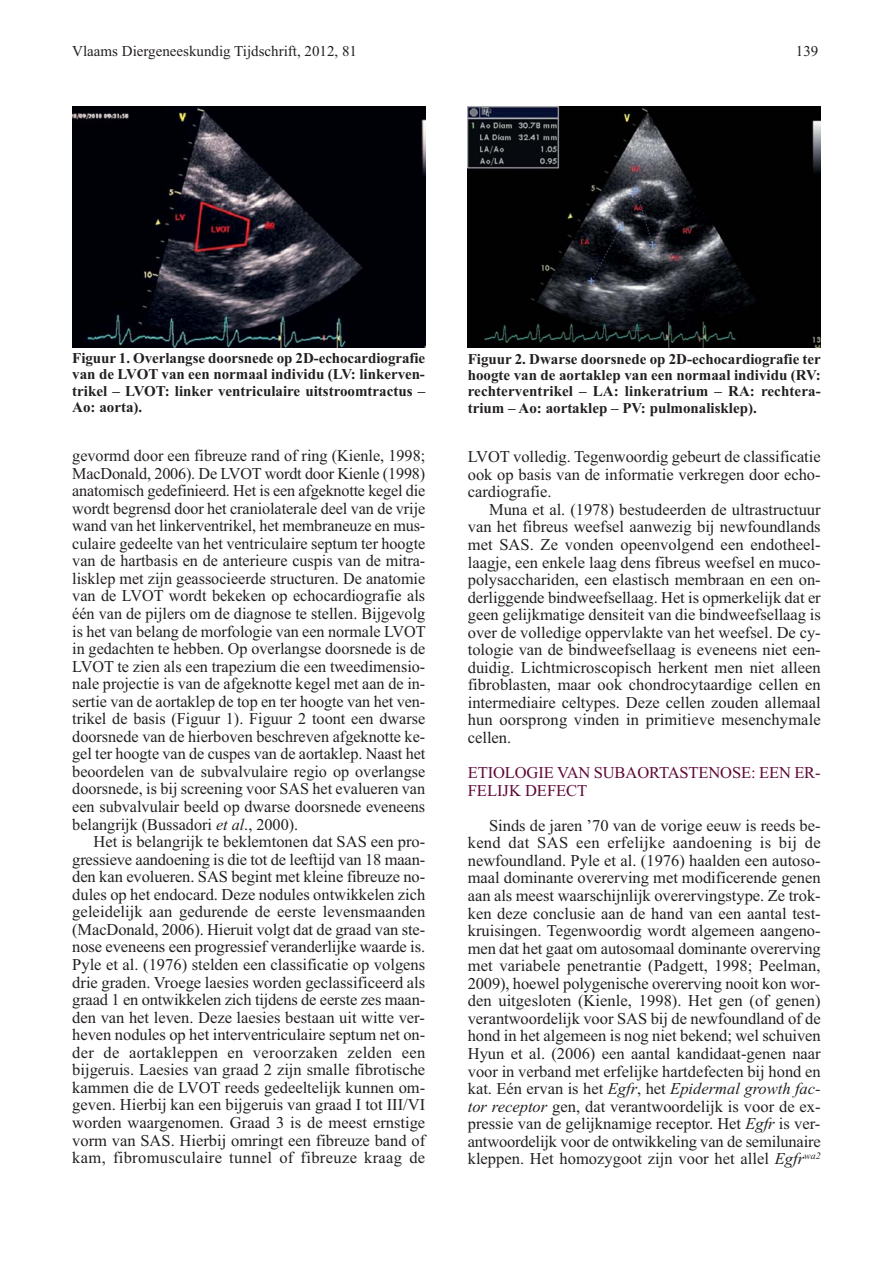
<style>
.page{position:relative;width:893px;height:1263px;background:#fff}
.page>*{position:absolute;margin:0;border:0;box-sizing:border-box;transform-origin:0 0}
.t1{font:16.5px/17.5px "Times New Roman";color:#231f20;text-align:justify}
.t2{font:16.5px/17.5px "Times New Roman";letter-spacing:-.005em;color:#5f0836}
.t3{font:700 15px/16.2px "Times New Roman";color:#231f20;text-align:justify}
.t4{font:15px "Times New Roman";color:#231f20}
.s1{font-style:italic}
</style>
<div class="page">
<img style="left:72px;top:106px;width:353px;height:241px">
<img style="left:468px;top:106px;width:353px;height:241px">
<p class="t4" style="left:72px;top:46px;width:286px">Vlaams Diergeneeskundig Tijdschrift, 2012, 81</p>
<p class="t4" style="left:796px;top:46px;width:24px">139</p>
<p class="t3" style="left:72px;top:352px;width:354px">Figuur 1. Overlangse doorsnede op 2D-echocardiografie van de LVOT van een normaal individu (LV: linkerven&shy;trikel – LVOT: linker ventriculaire uitstroomtractus – Ao: aorta).</p>
<p class="t1" style="left:72px;top:448px;width:355px">gevormd door een fibreuze rand of ring (Kienle, 1998; MacDonald, 2006). De LVOT wordt door Kienle (1998) anatomisch gedefinieerd. Het is een afgeknotte kegel die wordt begrensd door het craniolaterale deel van de vrije wand van het linkerventrikel, het membraneuze en mus&shy;culaire gedeelte van het ventriculaire septum ter hoogte van de hartbasis en de anterieure cuspis van de mitra&shy;lisklep met zijn geassocieerde structuren. De anatomie van de LVOT wordt bekeken op echocardiografie als één van de pijlers om de diagnose te stellen. Bijgevolg is het van belang de morfologie van een normale LVOT in gedachten te hebben. Op overlangse doorsnede is de LVOT te zien als een trapezium die een tweedimensio&shy;nale projectie is van de afgeknotte kegel met aan de in&shy;sertie van de aortaklep de top en ter hoogte van het ven&shy;trikel de basis (Figuur 1). Figuur 2 toont een dwarse doorsnede van de hierboven beschreven afgeknotte ke&shy;gel ter hoogte van de cuspes van de aortaklep. Naast het beoordelen van de subvalvulaire regio op overlangse doorsnede, is bij screening voor SAS het evalueren van een subvalvulair beeld op dwarse doorsnede eveneens belangrijk (Bussadori <span class="s1">et al</span>., 2000).</p>
<p class="t1" style="left:72px;top:834px;width:354px;text-indent:21px">Het is belangrijk te beklemtonen dat SAS een pro&shy;gressieve aandoening is die tot de leeftijd van 18 maan&shy;den kan evolueren. SAS begint met kleine fibreuze no&shy;dules op het endocard. Deze nodules ontwikkelen zich geleidelijk aan gedurende de eerste levensmaanden (MacDonald, 2006). Hieruit volgt dat de graad van ste&shy;nose eveneens een progressief veranderlijke waarde is.<br>Pyle et al. (1976) stelden een classificatie op volgens drie graden. Vroege laesies worden geclassificeerd als graad 1 en ontwikkelen zich tijdens de eerste zes maan&shy;den van het leven. Deze laesies bestaan uit witte ver&shy;heven nodules op het interventriculaire septum net on&shy;der de aortakleppen en veroorzaken zelden een bijgeruis. Laesies van graad 2 zijn smalle fibrotische kammen die de LVOT reeds gedeeltelijk kunnen om&shy;geven. Hierbij kan een bijgeruis van graad I tot III/VI worden waargenomen. Graad 3 is de meest ernstige vorm van SAS. Hierbij omringt een fibreuze band of kam, fibromusculaire tunnel of fibreuze kraag de</p>
<p class="t3" style="left:468px;top:352px;width:355px">Figuur 2. Dwarse doorsnede op 2D-echocardiografie ter hoogte van de aortaklep van een normaal individu (RV: rechterventrikel – LA: linkeratrium – RA: rechtera&shy;trium – Ao: aortaklep – PV: pulmonalisklep).</p>
<p class="t1" style="left:468px;top:449px;width:354px">LVOT volledig. Tegenwoordig gebeurt de classificatie ook op basis van de informatie verkregen door echo&shy;cardiografie.</p>
<p class="t1" style="left:468px;top:502px;width:354px;text-indent:21px">Muna et al. (1978) bestudeerden de ultrastructuur van het fibreus weefsel aanwezig bij newfoundlands met SAS. Ze vonden opeenvolgend een endotheel&shy;laagje, een enkele laag dens fibreus weefsel en muco&shy;polysacchariden, een elastisch membraan en een on&shy;derliggende bindweefsellaag. Het is opmerkelijk dat er geen gelijkmatige densiteit van die bindweefsellaag is over de volledige oppervlakte van het weefsel. De cy&shy;tologie van de bindweefsellaag is eveneens niet een&shy;duidig. Lichtmicroscopisch herkent men niet alleen fibroblasten, maar ook chondrocytaardige cellen en intermediaire celtypes. Deze cellen zouden allemaal hun oorsprong vinden in primitieve mesenchymale cellen.</p>
<p class="t2" style="left:468px;top:765px;width:354px">ETIOLOGIE VAN SUBAORTASTENOSE: EEN ER-<br>FELIJK DEFECT</p>
<p class="t1" style="left:468px;top:818px;width:354px;text-indent:21px">Sinds de jaren ’70 van de vorige eeuw is reeds be&shy;kend dat SAS een erfelijke aandoening is bij de newfoundland. Pyle et al. (1976) haalden een autoso&shy;maal dominante overerving met modificerende genen aan als meest waarschijnlijk overervingstype. Ze trok&shy;ken deze conclusie aan de hand van een aantal test&shy;kruisingen. Tegenwoordig wordt algemeen aangeno&shy;men dat het gaat om autosomaal dominante overerving met variabele penetrantie (Padgett, 1998; Peelman, 2009), hoewel polygenische overerving nooit kon wor&shy;den uitgesloten (Kienle, 1998). Het gen (of genen) verantwoordelijk voor SAS bij de newfoundland of de hond in het algemeen is nog niet bekend; wel schuiven Hyun et al. (2006) een aantal kandidaat-genen naar voor in verband met erfelijke hartdefecten bij hond en kat. Eén ervan is het <span class="s1">Egfr</span>, het <span class="s1">Epidermal growth fac&shy;tor receptor</span> gen, dat verantwoordelijk is voor de ex&shy;pressie van de gelijknamige receptor. Het <span class="s1">Egfr</span> is ver&shy;antwoordelijk voor de ontwikkeling van de semilunaire kleppen. Het homozygoot zijn voor het allel <span class="s1">Egfr</span><sup>wa2</sup></p>
</div>
